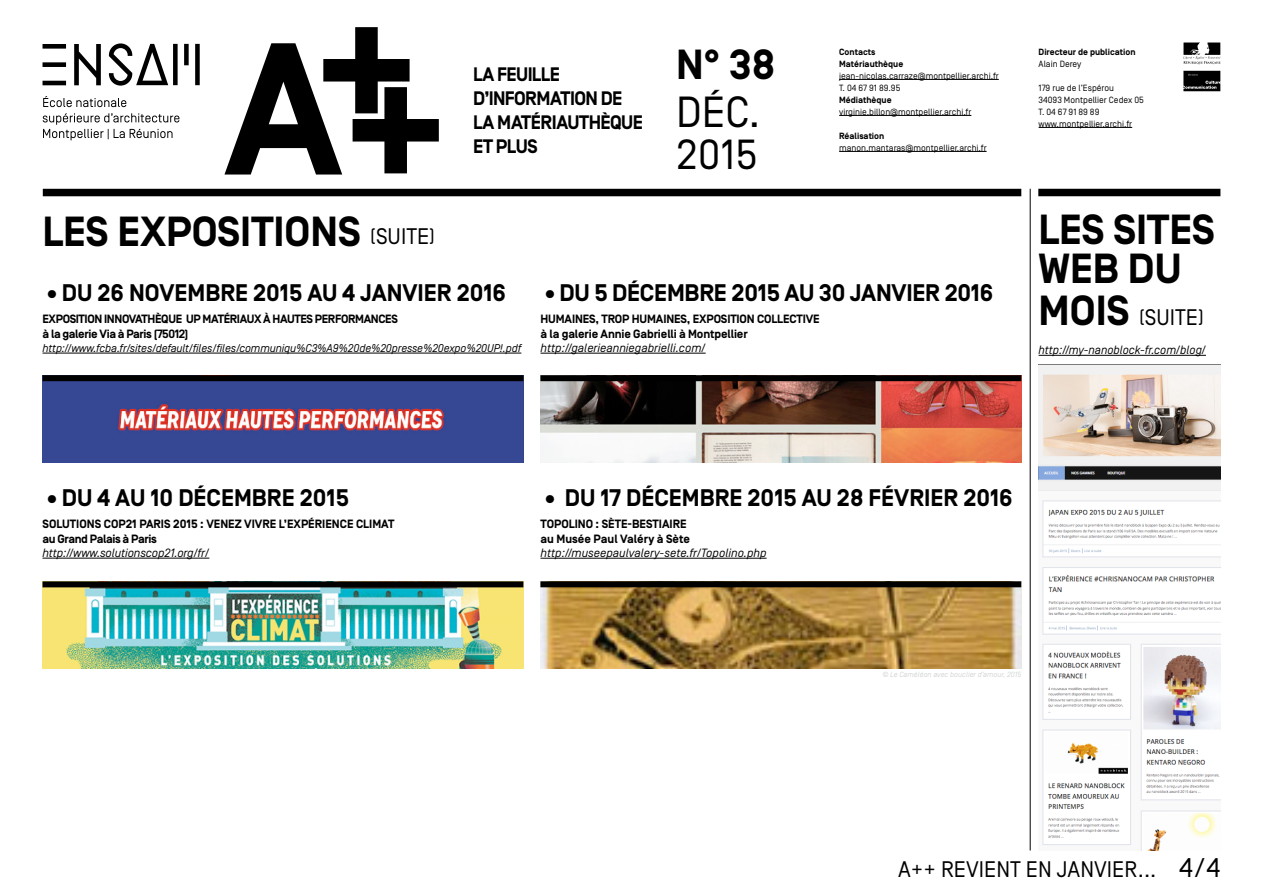
<style>
.page{position:relative;width:1263px;height:893px;background:#fff}
.page>*{position:absolute;margin:0;border:0;box-sizing:border-box;transform-origin:0 0}
.t1{font:700 187.5px "Simplon Norm";color:#000}
.t2{font:43.5px "Simplon Norm";color:#000}
.t3{font:700 42px/39px "Simplon Norm";color:#000}
.t4{font:42px "Simplon Norm";color:#000}
.t5{font:27px "Simplon Norm";color:#000}
.t6{font:700 24px "Simplon Norm";color:#000}
.t7{font:22.5px "Simplon Norm";color:#000}
.t8{font:700 19.5px/24px "Simplon Norm";letter-spacing:-.035em;color:#000}
.t9{font:700 12px/14.2px "Simplon Norm";letter-spacing:-.01em;color:#000}
.t10{font:italic 12px "Simplon Norm";color:#000}
.t11{font:700 12px/14.2px "Simplon Norm";letter-spacing:-.03em;color:#000}
.t12{font:italic 11.25px "Simplon Norm";letter-spacing:-.01em;color:#000}
.t13{font:9px/12px "Simplon Norm";color:#000}
.t14{font:700 9px/12px "Simplon Norm";color:#000}
.t15{font:italic 7.5px "Simplon Norm";color:#d1d3d4}
.s1{font-weight:400;font-size:22.5px}
.s2{font-weight:700;font-size:42px}
</style>
<div class="page">
<hr style="left:839px;top:79px;width:160px;height:1px;background:#000">
<hr style="left:839px;top:115px;width:132px;height:1px;background:#000">
<hr style="left:839px;top:151px;width:147px;height:1px;background:#000">
<svg style="left:1183px;top:43px;width:37px;height:48px"></svg>
<hr style="left:1038px;top:127px;width:94px;height:1px;background:#000">
<svg style="left:43px;top:43px;width:157px;height:97px"></svg>
<hr style="left:1030px;top:189px;width:1px;height:661px;background:#000">
<img style="left:1038px;top:365px;width:182px;height:485px">
<div style="left:1038px;top:189px;width:182px;height:7px;background:#000"></div>
<hr style="left:1038px;top:355px;width:168px;height:1px;background:#000">
<div style="left:43px;top:189px;width:978px;height:7px;background:#000"></div>
<img style="left:43px;top:587px;width:480px;height:82px">
<div style="left:43px;top:581px;width:480px;height:6px;background:#000"></div>
<hr style="left:43px;top:558px;width:166px;height:1px;background:#000">
<img style="left:540px;top:381px;width:481px;height:81px">
<div style="left:540px;top:375px;width:481px;height:6px;background:#000"></div>
<hr style="left:540px;top:353px;width:166px;height:1px;background:#000">
<img style="left:540px;top:587px;width:481px;height:81px">
<div style="left:540px;top:581px;width:481px;height:6px;background:#000"></div>
<hr style="left:540px;top:558px;width:226px;height:1px;background:#000">
<img style="left:43px;top:381px;width:480px;height:81px">
<div style="left:43px;top:375px;width:480px;height:6px;background:#000"></div>
<hr style="left:43px;top:353px;width:478px;height:1px;background:#000">
<h1 class="t1" style="left:314px;top:-3px;width:135px">++</h1>
<h1 class="t1" style="left:225px;top:9px;width:119px">A</h1>
<h3 class="t3" style="left:676px;top:47px;width:101px">N° 38</h3>
<h3 class="t8" style="left:473px;top:63px;width:171px">LA FEUILLE<br>D’INFORMATION DE<br>LA MATÉRIAUTHÈQUE<br>ET PLUS</h3>
<h2 class="t2" style="left:676px;top:89px;width:86px">DÉC.</h2>
<h3 class="t4" style="left:676px;top:132px;width:83px">2015</h3>
<h3 class="t3" style="left:43px;top:214px;width:395px">LES EXPOSITIONS <span class="s1">(SUITE)</span></h3>
<p class="t14" style="left:839px;top:46px;width:66px">CONTACTS<br>MATÉRIAUTHÈQUE</p>
<p class="t13" style="left:839px;top:70px;width:161px">jean-nicolas.carraze@montpellier.archi.fr<br>T. 04 67 91 89.95</p>
<p class="t14" style="left:839px;top:94px;width:54px">MÉDIATHÈQUE</p>
<p class="t13" style="left:839px;top:106px;width:134px">virginie.billon@montpellier.archi.fr</p>
<p class="t14" style="left:839px;top:130px;width:47px">RÉALISATION</p>
<p class="t13" style="left:839px;top:142px;width:149px">manon.mantaras@montpellier.archi.fr</p>
<h3 class="t6" style="left:43px;top:279px;width:465px">•DU 26 NOVEMBRE 2015 AU 4 JANVIER 2016</h3>
<h3 class="t11" style="left:43px;top:313px;width:356px">EXPOSITION INNOVATHÈQUE UP MATÉRIAUX À HAUTES PERFORMANCES<br>À LA GALERIE VIA À PARIS (75012)</h3>
<p class="t12" style="left:43px;top:342px;width:480px">http://www.fcba.fr/sites/default/files/files/communiqu%C3%A9%20de%20presse%20expo%20UP!.pdf</p>
<h3 class="t6" style="left:540px;top:279px;width:454px">•DU 5 DÉCEMBRE 2015 AU 30 JANVIER 2016</h3>
<h3 class="t9" style="left:540px;top:313px;width:281px">HUMAINES, TROP HUMAINES, EXPOSITION COLLECTIVE<br>À LA GALERIE ANNIE GABRIELLI À MONTPELLIER</h3>
<h3 class="t10" style="left:540px;top:341px;width:167px">http://galerieanniegabrielli.com/</h3>
<p class="t14" style="left:1038px;top:46px;width:98px">DIRECTEUR DE PUBLICATION</p>
<p class="t13" style="left:1038px;top:58px;width:44px">Alain Derey</p>
<p class="t13" style="left:1038px;top:82px;width:107px">179 rue de l’Espérou<br>34093 Montpellier Cedex 05<br>T. 04 67 91 89 89 www.montpellier.archi.fr</p>
<h3 class="t3" style="left:1038px;top:213px;width:175px">LES SITES<br>WEB DU</h3>
<h3 class="t7" style="left:1038px;top:306px;width:167px"><span class="s2">MOIS</span> (SUITE)</h3>
<h3 class="t10" style="left:1038px;top:344px;width:169px">http://my-nanoblock-fr.com/blog/</h3>
<h3 class="t6" style="left:43px;top:484px;width:308px">•DU 4 AU 10 DÉCEMBRE 2015</h3>
<h3 class="t9" style="left:43px;top:518px;width:338px">SOLUTIONS COP21 PARIS 2015 : VENEZ VIVRE L’EXPÉRIENCE CLIMAT<br>AU GRAND PALAIS À PARIS</h3>
<h3 class="t10" style="left:43px;top:546px;width:168px">http://www.solutionscop21.org/fr/</h3>
<h3 class="t6" style="left:540px;top:484px;width:474px">• DU 17 DÉCEMBRE 2015 AU 28 FÉVRIER 2016</h3>
<h3 class="t9" style="left:540px;top:518px;width:151px">TOPOLINO : SÈTE-BESTIAIRE<br>AU MUSÉE PAUL VALÉRY À SÈTE</h3>
<h3 class="t10" style="left:540px;top:546px;width:228px">http://museepaulvalery-sete.fr/Topolino.php</h3>
<p class="t15" style="left:882px;top:670px;width:140px">© Le Caméléon avec bouclier d’amour, 2015</p>
<h3 class="t7" style="left:898px;top:857px;width:56px">A++ revient</h3>
<h3 class="t7" style="left:1026px;top:857px;width:132px">en JANVIER...</h3>
<h3 class="t5" style="left:1179px;top:853px;width:43px">4/4</h3>
</div>
